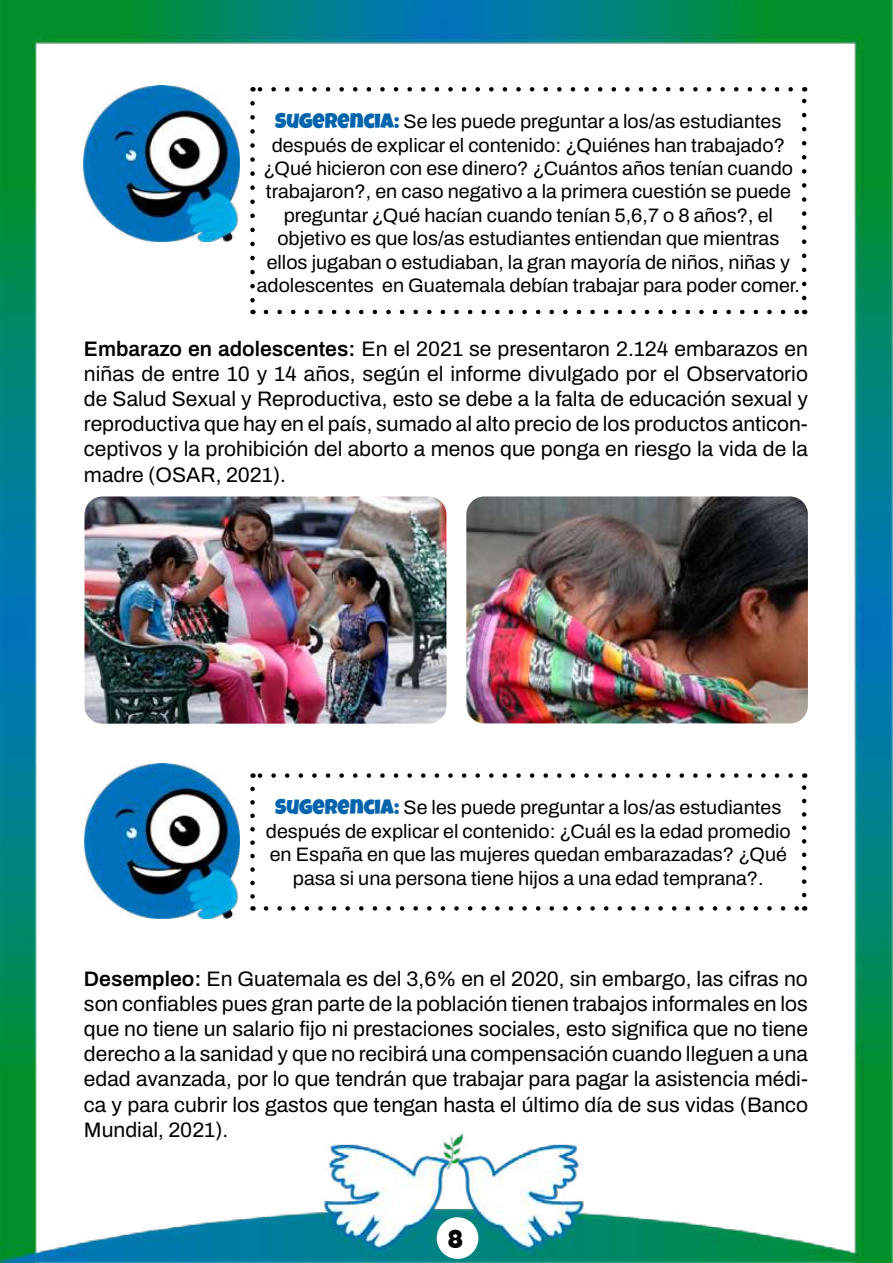
<style>
.page{position:relative;width:893px;height:1263px;background:#fff}
.page>*{position:absolute;margin:0;border:0;box-sizing:border-box;transform-origin:0 0}
.t1{font:25.5px "Luckiest Guy";color:#000}
.t2{font:600 21px/25.2px "Archivo";color:#000;text-align:justify}
.t3{font:600 19.5px/23.4px "Archivo";color:#000;text-align:center}
.s1{font-family:"Luckiest Guy";font-weight:400;font-size:21px;color:#0064ad}
.s2{font-weight:700}
</style>
<div class="page">
<img style="left:0;top:0;width:893px;height:1263px">
<div style="left:437px;top:1217px;width:41px;height:42px;background:#fff;border-radius:50%"></div>
<img style="left:84px;top:86px;width:155px;height:155px">
<img style="left:85px;top:496px;width:361px;height:228px">
<img style="left:466px;top:496px;width:342px;height:227px">
<img style="left:85px;top:763px;width:155px;height:156px">
<svg style="left:266px;top:310px;width:531px;height:4px"></svg>
<svg style="left:259px;top:87px;width:532px;height:5px"></svg>
<svg style="left:250px;top:103px;width:5px;height:211px"></svg>
<svg style="left:802px;top:87px;width:4px;height:211px"></svg>
<svg style="left:266px;top:906px;width:531px;height:5px"></svg>
<svg style="left:259px;top:773px;width:532px;height:5px"></svg>
<svg style="left:250px;top:789px;width:5px;height:122px"></svg>
<svg style="left:802px;top:773px;width:4px;height:122px"></svg>
<p class="t3" style="left:257px;top:110px;width:545px"><span class="s1">SUGERENCIA:</span> Se les puede preguntar a los/as estudiantes después de explicar el contenido: ¿Quiénes han trabajado? ¿Qué hicieron con ese dinero? ¿Cuántos años tenían cuando trabajaron?, en caso negativo a la primera cuestión se puede preguntar ¿Qué hacían cuando tenían 5,6,7 o 8 años?, el objetivo es que los/as estudiantes entiendan que mientras ellos jugaban o estudiaban, la gran mayoría de niños, niñas y adolescentes en Guatemala debían trabajar para poder comer.</p>
<p class="t2" style="left:84px;top:336px;width:725px"><span class="s2">Embarazo en adolescentes:</span> En el 2021 se presentaron 2.124 embarazos en niñas de entre 10 y 14 años, según el informe divulgado por el Observatorio de Salud Sexual y Reproductiva, esto se debe a la falta de educación sexual y reproductiva que hay en el país, sumado al alto precio de los productos anticon&shy;ceptivos y la prohibición del aborto a menos que ponga en riesgo la vida de la madre (OSAR, 2021).</p>
<p class="t3" style="left:266px;top:796px;width:526px"><span class="s1">SUGERENCIA:</span> Se les puede preguntar a los/as estudiantes después de explicar el contenido: ¿Cuál es la edad promedio en España en que las mujeres quedan embarazadas? ¿Qué pasa si una persona tiene hijos a una edad temprana?.</p>
<p class="t2" style="left:84px;top:966px;width:725px"><span class="s2">Desempleo:</span> En Guatemala es del 3,6% en el 2020, sin embargo, las cifras no son confiables pues gran parte de la población tienen trabajos informales en los que no tiene un salario fijo ni prestaciones sociales, esto significa que no tiene derecho a la sanidad y que no recibirá una compensación cuando lleguen a una edad avanzada, por lo que tendrán que trabajar para pagar la asistencia médi&shy;ca y para cubrir los gastos que tengan hasta el último día de sus vidas (Banco Mundial, 2021).</p>
<p class="t1" style="left:448px;top:1222px;width:16px">8</p>
</div>
